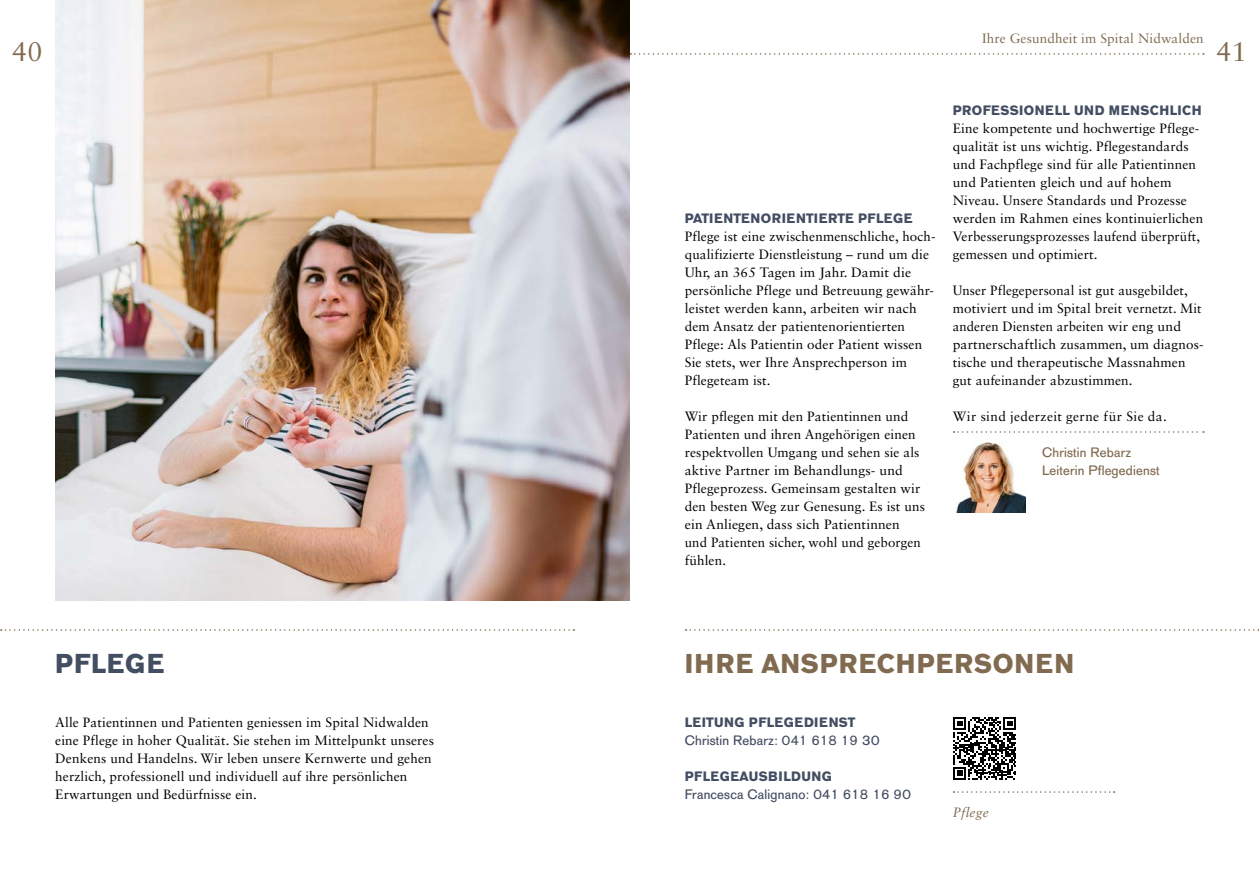
<style>
.page{position:relative;width:1259px;height:893px;background:#fff}
.page>*{position:absolute;margin:0;border:0;box-sizing:border-box;transform-origin:0 0}
.t1{font:700 27px "AG Old Face";letter-spacing:.05em;color:#816b50}
.t2{font:700 27px "AG Old Face";letter-spacing:.03em;color:#434e62}
.t3{font:27px "Sabon LT Std";color:#816b50}
.t4{font:13.5px/18px "Sabon LT Std";letter-spacing:.01em;color:#000}
.t5{font:700 13.5px "AG Old Face";letter-spacing:.03em;color:#434e62}
.t6{font:13.5px "AG Old Face";letter-spacing:.015em;color:#434e62}
.t7{font:13.5px/18px "AG Old Face";letter-spacing:.015em;color:#816b50}
.t8{font:13.5px "Sabon LT Std";letter-spacing:.01em;color:#816b50}
.t9{font:13.5px "Sabon LT Std";letter-spacing:.03em;color:#000}
.t10{font:italic 13.5px "Sabon LT Std";letter-spacing:.01em;color:#816b50}
</style>
<div class="page">
<svg style="left:630px;top:53px;width:574px;height:2px"></svg>
<svg style="left:953px;top:431px;width:251px;height:2px"></svg>
<img style="left:55px;top:0;width:574px;height:601px">
<svg style="left:953px;top:791px;width:161px;height:2px"></svg>
<img style="left:956px;top:442px;width:69px;height:70px">
<svg style="left:1px;top:629px;width:573px;height:2px"></svg>
<svg style="left:685px;top:629px;width:574px;height:2px"></svg>
<svg style="left:953px;top:717px;width:63px;height:63px"></svg>
<p class="t8" style="left:982px;top:30px;width:223px">Ihre Gesundheit im Spital Nidwalden</p>
<h1 class="t3" style="left:12px;top:35px;width:32px">40</h1>
<h1 class="t3" style="left:1216px;top:35px;width:32px">41</h1>
<p class="t5" style="left:685px;top:210px;width:229px">PATIENTENORIENTIERTE PFLEGE</p>
<p class="t4" style="left:685px;top:227px;width:252px">Pflege ist eine zwischenmenschliche, hoch&shy;qualifizierte Dienstleistung – rund um die Uhr, an 365 Tagen im Jahr. Damit die persönliche Pflege und Betreuung gewähr&shy;leistet werden kann, arbeiten wir nach dem Ansatz der patientenorientierten Pflege: Als Patientin oder Patient wissen Sie stets, wer Ihre Ansprechperson im Pflegeteam ist.</p>
<p class="t4" style="left:685px;top:407px;width:242px">Wir pflegen mit den Patientinnen und Patienten und ihren Angehörigen einen respektvollen Umgang und sehen sie als aktive Partner im Behandlungs- und Pflegeprozess. Gemeinsam gestalten wir den besten Weg zur Genesung. Es ist uns ein Anliegen, dass sich Patientinnen und Patienten sicher, wohl und geborgen fühlen.</p>
<p class="t5" style="left:952px;top:102px;width:250px">PROFESSIONELL UND MENSCHLICH</p>
<p class="t4" style="left:952px;top:119px;width:252px">Eine kompetente und hochwertige Pflege&shy;qualität ist uns wichtig. Pflegestandards und Fachpflege sind für alle Patientinnen und Patienten gleich und auf hohem Niveau. Unsere Standards und Prozesse werden im Rahmen eines kontinuierlichen Verbesserungsprozesses laufend überprüft, gemessen und optimiert.</p>
<p class="t4" style="left:952px;top:281px;width:252px">Unser Pflegepersonal ist gut ausgebildet, motiviert und im Spital breit vernetzt. Mit anderen Diensten arbeiten wir eng und partnerschaftlich zusammen, um diagnos&shy;tische und therapeutische Massnahmen gut aufeinander abzustimmen.</p>
<p class="t9" style="left:952px;top:408px;width:216px">Wir sind jederzeit gerne für Sie da.</p>
<p class="t7" style="left:1042px;top:443px;width:119px">Christin Rebarz<br>Leiterin Pflegedienst</p>
<h1 class="t2" style="left:55px;top:647px;width:110px">PFLEGE</h1>
<h1 class="t1" style="left:685px;top:647px;width:391px">IHRE ANSPRECHPERSONEN</h1>
<p class="t4" style="left:55px;top:713px;width:380px">Alle Patientinnen und Patienten geniessen im Spital Nidwalden eine Pflege in hoher Qualität. Sie stehen im Mittelpunkt unseres Denkens und Handelns. Wir leben unsere Kernwerte und gehen herzlich, professionell und individuell auf ihre persönlichen Erwartungen und Bedürfnisse ein.</p>
<p class="t5" style="left:685px;top:714px;width:172px">LEITUNG PFLEGEDIENST</p>
<p class="t6" style="left:685px;top:732px;width:196px">Christin Rebarz: 041 618 19 30</p>
<p class="t5" style="left:685px;top:768px;width:149px">PFLEGEAUSBILDUNG</p>
<p class="t6" style="left:685px;top:786px;width:228px">Francesca Calignano: 041 618 16 90</p>
<p class="t10" style="left:952px;top:804px;width:37px">Pflege</p>
</div>
